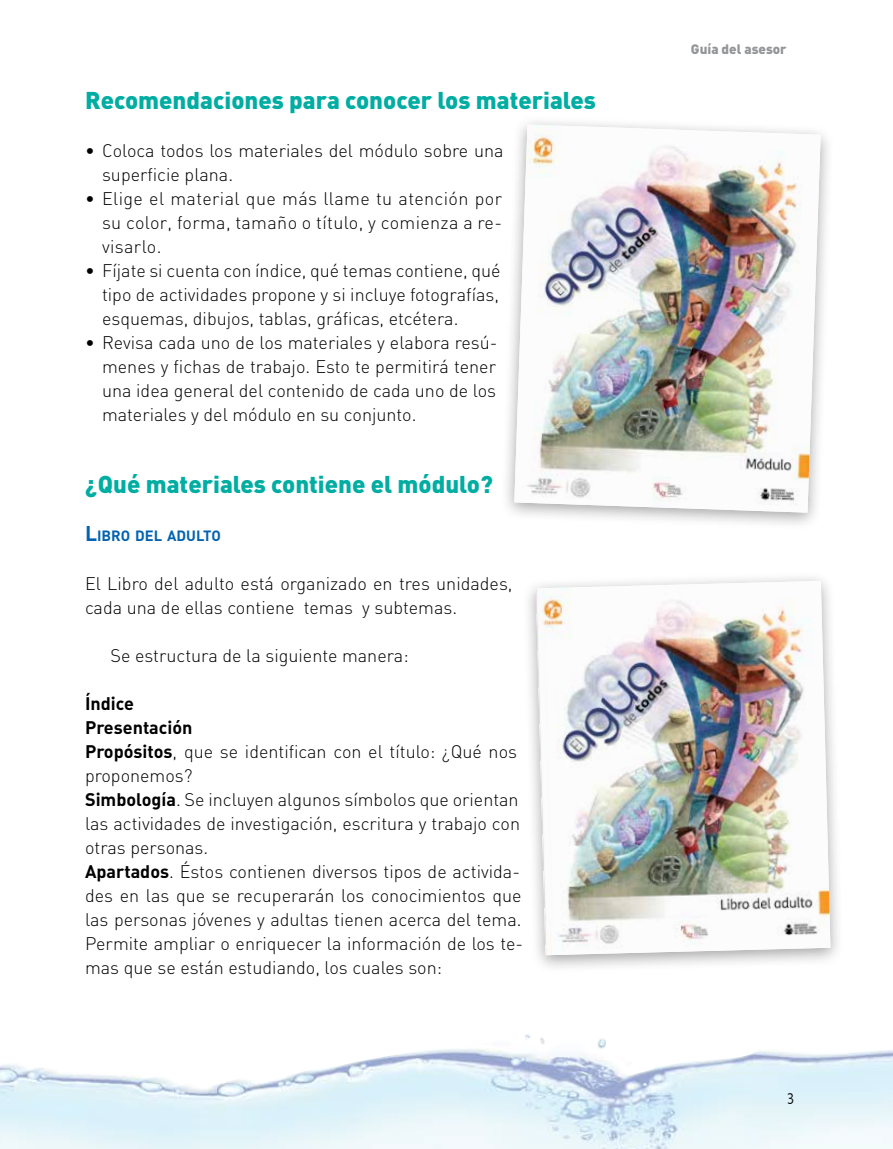
<style>
.page{position:relative;width:893px;height:1149px;background:#fff}
.page>*{position:absolute;margin:0;border:0;box-sizing:border-box;transform-origin:0 0}
.t1{font:900 24px "DIN";color:#00ada2}
.t2{font:18px/24px "DIN Light Alternate";color:#000}
.t3{font:18px/24px "DIN Bold Alternate";color:#000}
.t4{font:300 condensed 16.5px "Abadi";color:#000}
.t5{font:14.7px "DIN Bold Alternate";color:#0262af}
.t6{font:900 13.5px "DIN";color:#939598}
.s1{font-size:21px}
.s2{font-family:"DIN Bold Alternate"}
</style>
<div class="page">
<img style="left:0;top:1034px;width:893px;height:114px">
<div style="left:500px;top:115px;width:335px;height:416px;background:#000;opacity:.35"></div>
<img style="left:514px;top:124px;width:307px;height:388px">
<div style="left:522px;top:571px;width:322px;height:402px;background:#000;opacity:.35"></div>
<img style="left:536px;top:580px;width:294px;height:374px">
<h1 class="t1" style="left:85px;top:84px;width:512px">Recomendaciones para conocer los materiales</h1>
<p class="t2" style="left:102px;top:138px;width:403px;text-indent:-17px">• Coloca todos los materiales del módulo sobre una superficie plana.</p>
<p class="t2" style="left:102px;top:186px;width:401px;text-align:justify;text-indent:-17px">• Elige el material que más llame tu atención por su color, forma, tamaño o título, y comienza a re&shy;visarlo.</p>
<p class="t2" style="left:102px;top:258px;width:400px;text-align:justify;text-indent:-17px">• Fíjate si cuenta con índice, qué temas contiene, qué tipo de actividades propone y si incluye fotografías, esquemas, dibujos, tablas, gráficas, etcétera.</p>
<p class="t2" style="left:102px;top:330px;width:397px;text-align:justify;text-indent:-17px">• Revisa cada uno de los materiales y elabora resú&shy;menes y fichas de trabajo. Esto te permitirá tener una idea general del contenido de cada uno de los materiales y del módulo en su conjunto.</p>
<h1 class="t1" style="left:85px;top:468px;width:409px">¿Qué materiales contiene el módulo?</h1>
<p class="t5" style="left:85px;top:526px;width:137px"><span class="s1">L</span>IBRO DEL ADULTO</p>
<p class="t2" style="left:85px;top:570px;width:429px">El Libro del adulto está organizado en tres unidades, cada una de ellas contiene temas y subtemas.</p>
<p class="t2" style="left:111px;top:642px;width:300px">Se estructura de la siguiente manera:</p>
<p class="t3" style="left:85px;top:690px;width:109px">Índice<br>Presentación</p>
<p class="t2" style="left:85px;top:738px;width:440px"><span class="s2">Propósitos</span>, que se identifican con el título: ¿Qué nos proponemos?<br><span class="s2">Simbología</span>. Se incluyen algunos símbolos que orientan las actividades de investigación, escritura y trabajo con otras personas.<br><span class="s2">Apartados</span>. Éstos contienen diversos tipos de activida&shy;des en las que se recuperarán los conocimientos que las personas jóvenes y adultas tienen acerca del tema.<br>Permite ampliar o enriquecer la información de los te&shy;mas que se están estudiando, los cuales son:</p>
<p class="t6" style="left:691px;top:40px;width:97px">Guía del asesor</p>
<p class="t4" style="left:787px;top:1088px;width:9px">3</p>
</div>
